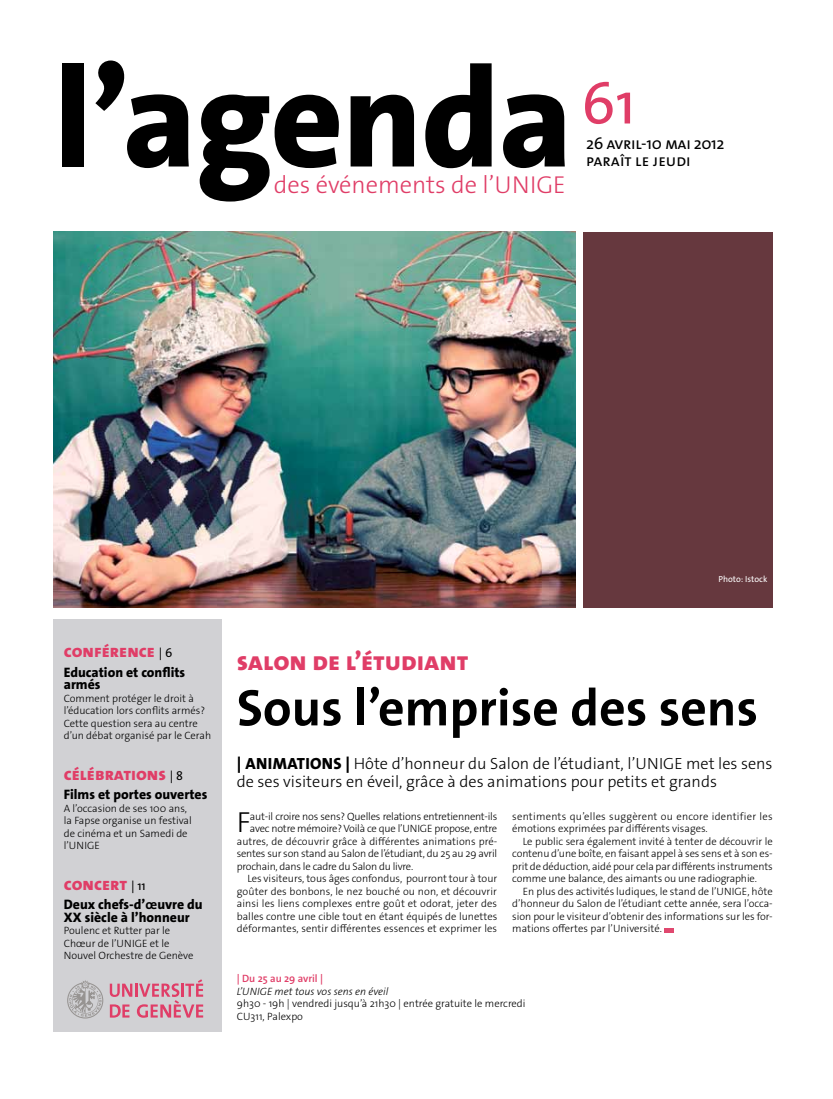
<style>
.page{position:relative;width:833px;height:1099px;background:#fff}
.page>*{position:absolute;margin:0;border:0;box-sizing:border-box;transform-origin:0 0}
.t1{font:800 141.25px "The Sans Os F";color:#000}
.t2{font:59px "The Sans Os F";color:#e03d67}
.t3{font:700 51.75px "The Sans Os F";color:#000}
.t4{font:300 29.12px "The Sans Os F";color:#000}
.t5{font:800 26.25px "The Sans Os F";color:#e03d67}
.t6{font:300 24.5px "The Sans Os F";color:#e03d67}
.t7{font:800 17.5px "The Sans Os F";color:#e03d67}
.t8{font:16.62px/16.4px "The Sans Os F";letter-spacing:-.02em;color:#000}
.t9{font:300 16.25px/17.5px "The Sans Os F";color:#000}
.t10{font:800 13.75px/12.5px "The Sans Os F";color:#000}
.t11{font:300 10.62px/12.5px "The Sans Os F";color:#000}
.t12{font:300 10.62px "The Sans Os F";letter-spacing:-.02em;color:#000}
.t13{font:italic 300 10.62px "The Sans Os F";color:#000}
.t14{font:600 10.62px "The Sans Os F";color:#e03d67}
.t15{font:8.75px "The Sans Os F";color:#fff}
.s1{font-weight:400;font-size:12.5px;color:#000}
.s2{font-weight:700}
.s3{font-weight:800}
</style>
<div class="page">
<div style="left:583px;top:232px;width:189px;height:375px;background:#66383e"></div>
<div style="left:664px;top:927px;width:10px;height:5px;background:#e0486f"></div>
<img style="left:53px;top:232px;width:522px;height:375px">
<div style="left:53px;top:619px;width:169px;height:413px;background:#d1d1d4"></div>
<svg style="left:67px;top:980px;width:36px;height:38px"></svg>
<svg style="left:110px;top:979px;width:93px;height:38px"></svg>
<h1 class="t1" style="left:54px;top:28px;width:520px">l’agenda</h1>
<h3 class="t6" style="left:274px;top:169px;width:293px">des événements de l’UNIGE</h3>
<h2 class="t2" style="left:581px;top:66px;width:56px">61</h2>
<h3 class="t8" style="left:586px;top:136px;width:140px">26 avril-10 mai 2012 paraît le jeudi</h3>
<p class="t15" style="left:718px;top:573px;width:50px">Photo: Istock</p>
<h3 class="t7" style="left:64px;top:640px;width:110px">conférence <span class="s1">| 6</span></h3>
<p class="t10" style="left:64px;top:666px;width:123px">Education et conflits armés</p>
<p class="t11" style="left:64px;top:692px;width:149px">Comment protéger le droit à l’éducation lors conflits armés?<br>Cette question sera au centre d’un débat organisé par le Cerah</p>
<h3 class="t7" style="left:64px;top:762px;width:121px">célébrations <span class="s1">| 8</span></h3>
<p class="t10" style="left:64px;top:788px;width:145px">Films et portes ouvertes</p>
<p class="t11" style="left:64px;top:802px;width:129px">A l’occasion de ses 100 ans, la Fapse organise un festival de cinéma et un Samedi de l’UNIGE</p>
<h3 class="t7" style="left:64px;top:872px;width:83px">concert <span class="s1">| 11</span></h3>
<p class="t10" style="left:64px;top:898px;width:140px">Deux chefs-d’<span class="s2">œ</span>uvre du<br>XX siècle à l’honneur</p>
<p class="t11" style="left:64px;top:924px;width:131px">Poulenc et Rutter par le<br>Chœur de l’UNIGE et le<br>Nouvel Orchestre de Genève</p>
<h3 class="t5" style="left:237px;top:644px;width:233px">salon de l’étudiant</h3>
<h3 class="t3" style="left:237px;top:674px;width:523px">Sous l’emprise des sens</h3>
<h3 class="t9" style="left:237px;top:755px;width:537px"><span class="s3">| animations |</span> Hôte d’honneur du Salon de l’étudiant, l’UNIGE met les sens de ses visiteurs en éveil, grâce à des animations pour petits et grands</h3>
<h3 class="t4" style="left:237px;top:803px;width:15px">F</h3>
<p class="t12" style="left:250px;top:809px;width:249px">aut-il croire nos sens? Quelles relations entretiennent-ils</p>
<p class="t12" style="left:250px;top:821px;width:249px">avec notre mémoire? Voilà ce que l’UNIGE propose, entre</p>
<p class="t11" style="left:237px;top:835px;width:262px">autres, de découvrir grâce à différentes animations pré-</p>
<p class="t12" style="left:237px;top:846px;width:262px">sentes sur son stand au Salon de l’étudiant, du 25 au 29 avril</p>
<p class="t12" style="left:237px;top:859px;width:178px">prochain, dans le cadre du Salon du livre.</p>
<p class="t11" style="left:247px;top:872px;width:251px">Les visiteurs, tous âges confondus, pourront tour à tour</p>
<p class="t11" style="left:237px;top:885px;width:262px">goûter des bonbons, le nez bouché ou non, et découvrir</p>
<p class="t11" style="left:237px;top:897px;width:262px">ainsi les liens complexes entre goût et odorat, jeter des</p>
<p class="t11" style="left:237px;top:909px;width:262px">balles contre une cible tout en étant équipés de lunettes</p>
<p class="t11" style="left:237px;top:922px;width:262px">déformantes, sentir différentes essences et exprimer les</p>
<p class="t11" style="left:512px;top:809px;width:262px">sentiments qu’elles suggèrent ou encore identifier les émotions exprimées par différents visages.</p>
<p class="t11" style="left:512px;top:834px;width:262px;text-align:justify;text-indent:11px">Le public sera également invité à tenter de découvrir le contenu d’une boîte, en faisant appel à ses sens et à son es&shy;prit de déduction, aidé pour cela par différents instruments comme une balance, des aimants ou une radiographie.</p>
<p class="t11" style="left:512px;top:884px;width:262px;text-align:justify;text-indent:11px">En plus des activités ludiques, le stand de l’UNIGE, hôte d’honneur du Salon de l’étudiant cette année, sera l’occa&shy;sion pour le visiteur d’obtenir des informations sur les for&shy;mations offertes par l’Université.</p>
<p class="t14" style="left:237px;top:971px;width:88px">| Du 25 au 29 avril |</p>
<p class="t13" style="left:237px;top:984px;width:153px">L’UNIGE met tous vos sens en éveil</p>
<p class="t11" style="left:237px;top:997px;width:290px">9h30 - 19h | vendredi jusqu’à 21h30 | entrée gratuite le mercredi<br>CU311, Palexpo</p>
</div>
